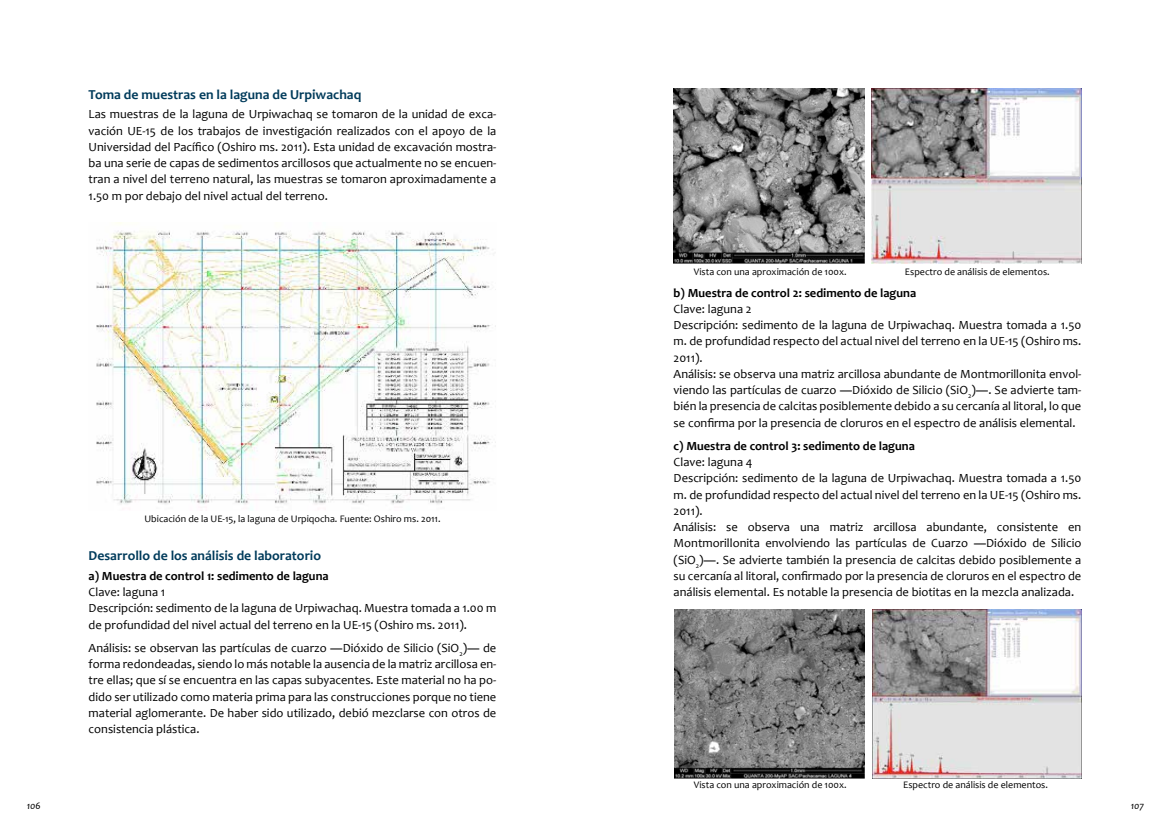
<style>
.page{position:relative;width:1170px;height:833px;background:#fff}
.page>*{position:absolute;margin:0;border:0;box-sizing:border-box;transform-origin:0 0}
.t1{font:700 13.75px "Candara";color:#003b5b}
.t2{font:12.5px/16.2px "Candara";color:#000}
.t3{font:700 12.5px "Candara";color:#000}
.t4{font:10px "Candara";color:#000}
.t5{font:italic 10px "Candara";color:#000}
</style>
<div class="page">
<img style="left:96px;top:222px;width:400px;height:282px">
<img style="left:673px;top:89px;width:190px;height:175px">
<img style="left:871px;top:89px;width:210px;height:175px">
<img style="left:675px;top:609px;width:189px;height:169px">
<img style="left:872px;top:609px;width:209px;height:169px">
<p class="t1" style="left:89px;top:85px;width:274px">Toma de muestras en la laguna de Urpiwachaq</p>
<p class="t2" style="left:89px;top:106px;width:409px;text-align:justify">Las muestras de la laguna de Urpiwachaq se tomaron de la unidad de exca&shy;vación UE-15 de los trabajos de investigación realizados con el apoyo de la Universidad del Pacífico (Oshiro ms. 2011). Esta unidad de excavación mostra&shy;ba una serie de capas de sedimentos arcillosos que actualmente no se encuen&shy;tran a nivel del terreno natural, las muestras se tomaron aproximadamente a 1.50 m por debajo del nivel actual del terreno.</p>
<p class="t4" style="left:144px;top:512px;width:298px">Ubicación de la UE-15, la laguna de Urpiqocha. Fuente: Oshiro ms. 2011.</p>
<p class="t1" style="left:89px;top:547px;width:234px">Desarrollo de los análisis de laboratorio</p>
<p class="t3" style="left:89px;top:568px;width:241px">a) Muestra de control 1: sedimento de laguna</p>
<p class="t2" style="left:89px;top:584px;width:409px">Clave: laguna 1<br>Descripción: sedimento de la laguna de Urpiwachaq. Muestra tomada a 1.00 m de profundidad del nivel actual del terreno en la UE-15 (Oshiro ms. 2011).</p>
<p class="t2" style="left:89px;top:639px;width:409px;text-align:justify">Análisis: se observan las partículas de cuarzo ―Dióxido de Silicio (SiO<sub>2</sub>)― de forma redondeadas, siendo lo más notable la ausencia de la matriz arcillosa en&shy;tre ellas; que sí se encuentra en las capas subyacentes. Este material no ha po&shy;dido ser utilizado como materia prima para las construcciones porque no tiene material aglomerante. De haber sido utilizado, debió mezclarse con otros de consistencia plástica.</p>
<p class="t4" style="left:693px;top:266px;width:154px">Vista con una aproximación de 100x.</p>
<p class="t4" style="left:904px;top:266px;width:146px">Espectro de análisis de elementos.</p>
<p class="t3" style="left:673px;top:285px;width:244px">b) Muestra de control 2: sedimento de laguna</p>
<p class="t2" style="left:673px;top:300px;width:409px">Clave: laguna 2<br>Descripción: sedimento de la laguna de Urpiwachaq. Muestra tomada a 1.50 m. de profundidad respecto del actual nivel del terreno en la UE-15 (Oshiro ms.<br>2011).<br>Análisis: se observa una matriz arcillosa abundante de Montmorillonita envol&shy;viendo las partículas de cuarzo ―Dióxido de Silicio (SiO<sub>2</sub>)―. Se advierte tam&shy;bién la presencia de calcitas posiblemente debido a su cercanía al litoral, lo que se confirma por la presencia de cloruros en el espectro de análisis elemental.</p>
<p class="t3" style="left:673px;top:438px;width:243px">c) Muestra de control 3: sedimento de laguna</p>
<p class="t2" style="left:673px;top:454px;width:409px">Clave: laguna 4<br>Descripción: sedimento de la laguna de Urpiwachaq. Muestra tomada a 1.50 m. de profundidad respecto del actual nivel del terreno en la UE-15 (Oshiro ms.<br>2011).<br>Análisis: se observa una matriz arcillosa abundante, consistente en Montmorillonita envolviendo las partículas de Cuarzo ―Dióxido de Silicio (SiO<sub>2</sub>)―. Se advierte también la presencia de calcitas debido posiblemente a su cercanía al litoral, confirmado por la presencia de cloruros en el espectro de análisis elemental. Es notable la presencia de biotitas en la mezcla analizada.</p>
<p class="t4" style="left:693px;top:778px;width:154px">Vista con una aproximación de 100x.</p>
<p class="t4" style="left:903px;top:778px;width:146px">Espectro de análisis de elementos.</p>
<p class="t5" style="left:27px;top:799px;width:15px">106</p>
<p class="t5" style="left:1130px;top:799px;width:15px">107</p>
</div>
